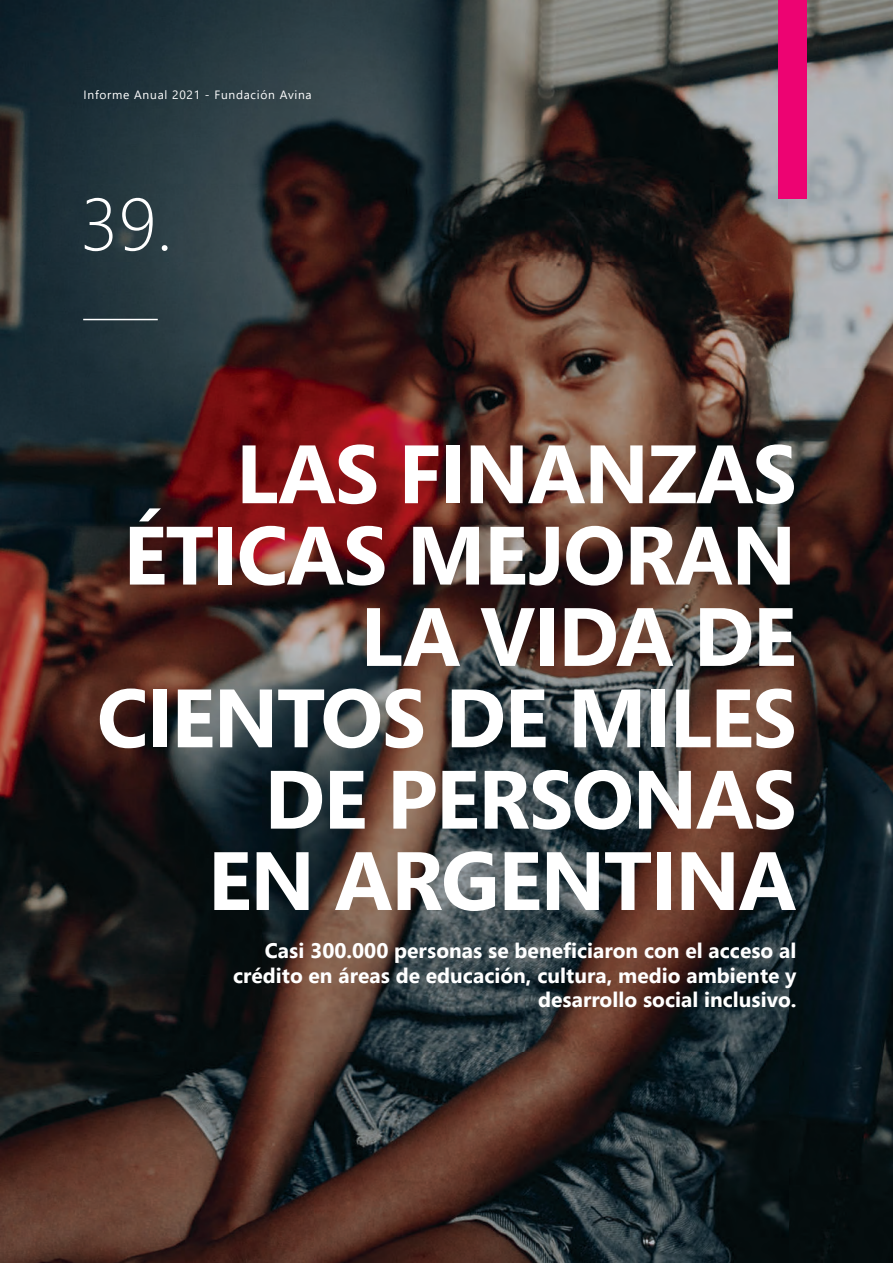
<style>
.page{position:relative;width:893px;height:1263px;background:#fff}
.page>*{position:absolute;margin:0;border:0;box-sizing:border-box;transform-origin:0 0}
.t1{font:700 82.5px/81.3px "Segoe UI";letter-spacing:-.02em;color:#fff;text-align:right}
.t2{font:300 73.65px "Segoe UI";color:#fff}
.t3{font:700 21px/24.3px "Segoe UI";color:#fff;text-align:right}
.t4{font:12px "Segoe UI";letter-spacing:.06em;color:#fff}
</style>
<div class="page">
<img style="left:0;top:0;width:893px;height:1263px">
<hr style="left:83px;top:319px;width:75px;height:1px;background:#fff">
<div style="left:778px;top:0;width:28px;height:199px;background:#ed0372"></div>
<p class="t4" style="left:84px;top:84px;width:230px">Informe Anual 2021 - Fundación Avina</p>
<h2 class="t2" style="left:81px;top:155px;width:94px">39.</h2>
<h1 class="t1" style="left:97px;top:430px;width:701px">LAS FINANZAS<br>ÉTICAS MEJORAN<br>LA VIDA DE<br>CIENTOS DE MILES<br>DE PERSONAS<br>EN ARGENTINA</h1>
<p class="t3" style="left:233px;top:938px;width:565px">Casi 300.000 personas se beneficiaron con el acceso al crédito en áreas de educación, cultura, medio ambiente y desarrollo social inclusivo.</p>
</div>
